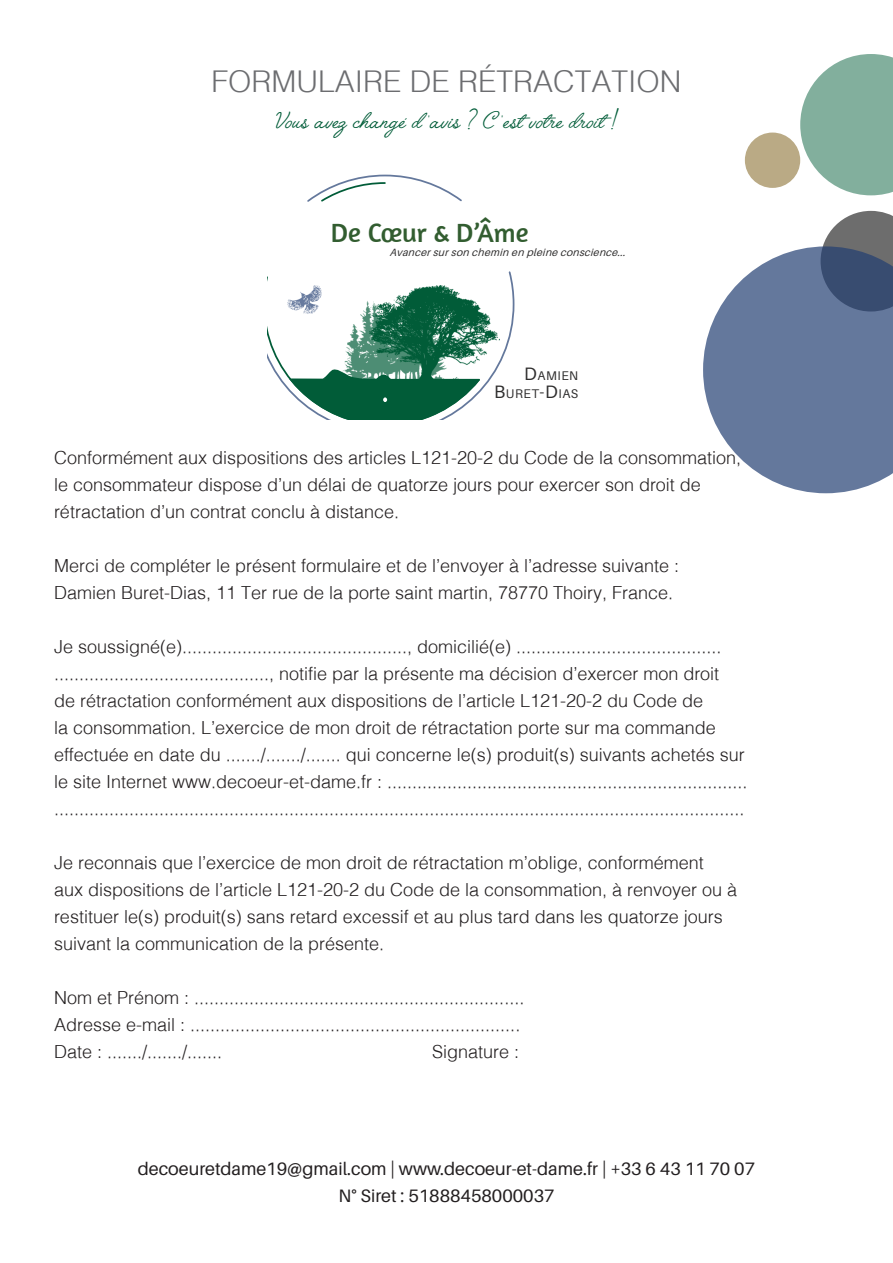
<style>
.page{position:relative;width:893px;height:1263px;background:#fff}
.page>*{position:absolute;margin:0;border:0;box-sizing:border-box;transform-origin:0 0}
.t1{font:30px "Angelface";color:#015c38}
.t2{font:300 30px "Helv";color:#6c6d70}
.t3{font:27px "Amaranth";color:#325d30}
.t4{font:300 18px/27px "Helv";color:#231f20}
.t5{font:18px "Aileron";color:#231f20}
.t6{font:12.6px "Aileron";letter-spacing:.045em;color:#2f2e2e}
.t7{font:italic 10.5px "Aileron";color:#2f2e2e}
.s1{font-size:18px}
</style>
<div class="page">
<div style="left:745px;top:133px;width:55px;height:55px;background:#baaa85;border-radius:50%"></div>
<svg style="left:800px;top:54px;width:93px;height:141px"></svg>
<svg style="left:823px;top:211px;width:70px;height:35px"></svg>
<svg style="left:703px;top:246px;width:190px;height:247px;background:#7788a6"></svg>
<svg style="left:307px;top:174px;width:155px;height:28px"></svg>
<svg style="left:268px;top:271px;width:247px;height:149px"></svg>
<p class="t2" style="left:211px;top:63px;width:472px">FORMULAIRE DE RÉTRACTATION</p>
<p class="t1" style="left:276px;top:104px;width:343px">Vous avez changé d ‘avis ? C ‘est votre droit !</p>
<p class="t3" style="left:331px;top:217px;width:199px">De Cœur &amp; D’Âme</p>
<p class="t7" style="left:389px;top:247px;width:240px">Avancersurson chemin en pleine conscience...</p>
<p class="t6" style="left:524px;top:368px;width:56px"><span class="s1">D</span>AMIEN</p>
<p class="t6" style="left:494px;top:386px;width:86px"><span class="s1">B</span>URET<span class="s1">-</span><span class="s1">D</span>IAS</p>
<p class="t4" style="left:54px;top:444px;width:689px">Conformément aux dispositions des articles L121-20-2 du Code de la consommation, le consommateur dispose d’un délai de quatorze jours pour exercer son droit de rétractation d’un contrat conclu à distance.</p>
<p class="t4" style="left:54px;top:552px;width:627px">Merci de compléter le présent formulaire et de l’envoyer à l’adresse suivante :</p>
<p class="t4" style="left:54px;top:579px;width:621px">Damien Buret-Dias, 11 Ter rue de la porte saint martin, 78770 Thoiry, France.</p>
<p class="t4" style="left:54px;top:633px;width:695px">Je soussigné(e)............................................., domicilié(e) ......................................... ..........................................., notifie par la présente ma décision d’exercer mon droit<br>de rétractation conformément aux dispositions de l’article L121-20-2 du Code de<br>la consommation. L’exercice de mon droit de rétractation porte sur ma commande effectuée en date du ......./......./....... qui concerne le(s) produit(s) suivants achetés sur le site Internet www.decoeur-et-dame.fr : ........................................................................ ..........................................................................................................................................</p>
<p class="t4" style="left:54px;top:849px;width:685px">Je reconnais que l’exercice de mon droit de rétractation m’oblige, conformément aux dispositions de l’article L121-20-2 du Code de la consommation, à renvoyer ou à restituer le(s) produit(s) sans retard excessif et au plus tard dans les quatorze jours suivant la communication de la présente.</p>
<p class="t4" style="left:54px;top:984px;width:472px">Nom et Prénom : ..................................................................</p>
<p class="t4" style="left:54px;top:1011px;width:468px">Adresse e-mail : ..................................................................</p>
<p class="t4" style="left:54px;top:1038px;width:170px">Date : ......./......./.......</p>
<p class="t4" style="left:432px;top:1038px;width:89px">Signature :</p>
<p class="t5" style="left:138px;top:1159px;width:619px">decoeuretdame19@gmail.com | www.decoeur-et-dame.fr | +33 6 43 11 70 07</p>
<p class="t5" style="left:338px;top:1186px;width:218px">N° Siret : 51888458000037</p>
</div>
